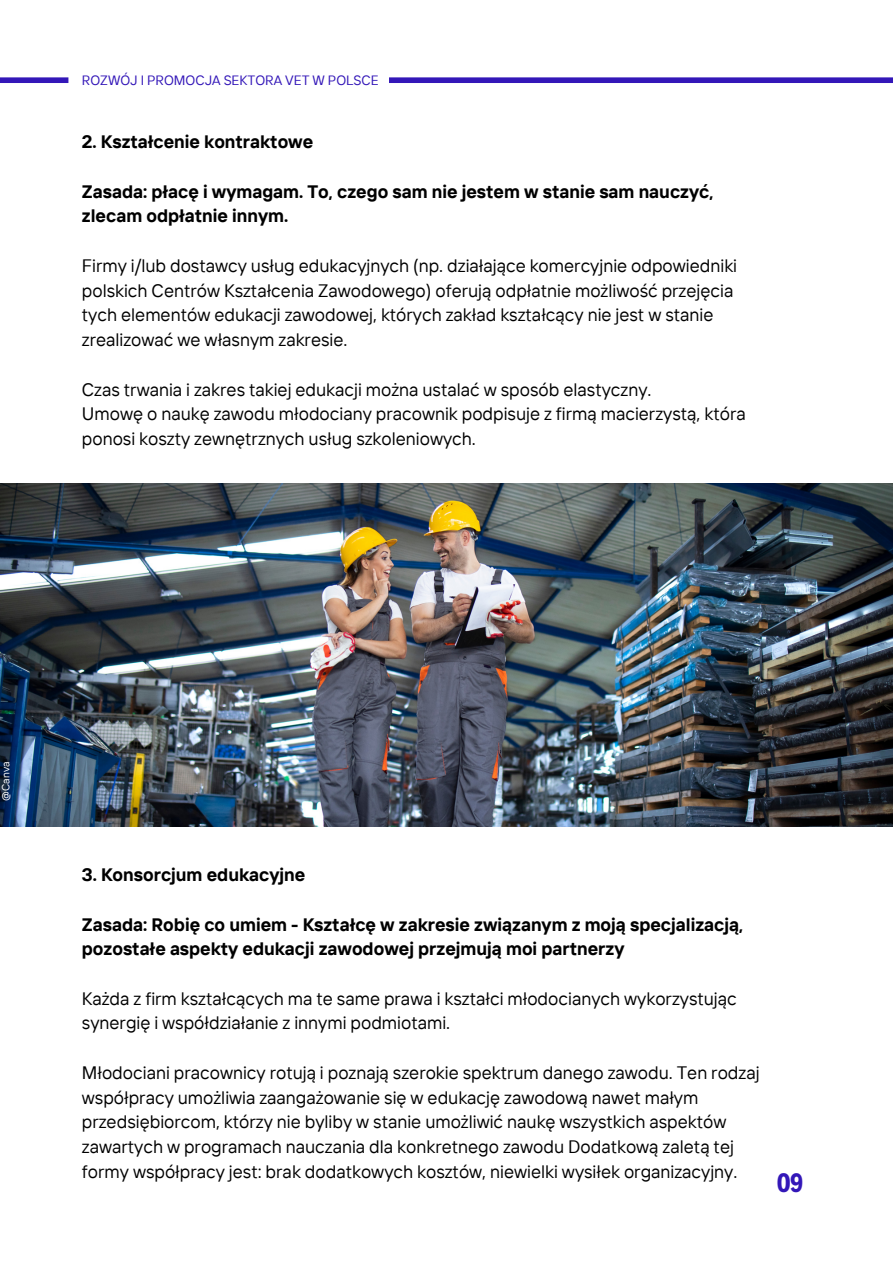
<style>
.page{position:relative;width:893px;height:1264px;background:#fff}
.page>*{position:absolute;margin:0;border:0;box-sizing:border-box;transform-origin:0 0}
.t1{font:700 27px "Decalotype";color:#3317b8}
.t2{font:18px/24.8px "TT Interphases";color:#000}
.t3{font:700 18px/24.8px "TT Interphases";color:#000}
.t4{font:13.5px "TT Interphases";color:#3317b8}
.t5{font:10.5px "TT Interphases";color:#fff}
</style>
<div class="page">
<div style="left:389px;top:77px;width:503px;height:6px;background:#3317b8"></div>
<div style="left:0;top:77px;width:68px;height:6px;background:#3317b8"></div>
<img style="left:0;top:483px;width:892px;height:343px">
<p class="t4" style="left:82px;top:71px;width:298px">ROZWÓJ I PROMOCJA SEKTORA VET W POLSCE</p>
<p class="t3" style="left:82px;top:129px;width:233px">2. Kształcenie kontraktowe</p>
<p class="t3" style="left:82px;top:178px;width:633px">Zasada: płacę i wymagam. To, czego sam nie jestem w stanie sam nauczyć, zlecam odpłatnie innym.</p>
<p class="t2" style="left:82px;top:253px;width:656px">Firmy i/lub dostawcy usług edukacyjnych (np. działające komercyjnie odpowiedniki polskich Centrów Kształcenia Zawodowego) oferują odpłatnie możliwość przejęcia tych elementów edukacji zawodowej, których zakład kształcący nie jest w stanie zrealizować we własnym zakresie.</p>
<p class="t2" style="left:82px;top:376px;width:571px">Czas trwania i zakres takiej edukacji można ustalać w sposób elastyczny.</p>
<p class="t2" style="left:82px;top:401px;width:665px">Umowę o naukę zawodu młodociany pracownik podpisuje z firmą macierzystą, która ponosi koszty zewnętrznych usług szkoleniowych.</p>
<p class="t5" style="left:-1px;top:800px;width:40px;rotate:-90deg">@Canva</p>
<p class="t3" style="left:82px;top:861px;width:225px">3. Konsorcjum edukacyjne</p>
<p class="t3" style="left:82px;top:911px;width:662px">Zasada: Robię co umiem - Kształcę w zakresie związanym z moją specjalizacją, pozostałe aspekty edukacji zawodowej przejmują moi partnerzy</p>
<p class="t2" style="left:82px;top:985px;width:656px">Każda z firm kształcących ma te same prawa i kształci młodocianych wykorzystując synergię i współdziałanie z innymi podmiotami.</p>
<p class="t2" style="left:82px;top:1059px;width:679px">Młodociani pracownicy rotują i poznają szerokie spektrum danego zawodu. Ten rodzaj współpracy umożliwia zaangażowanie się w edukację zawodową nawet małym przedsiębiorcom, którzy nie byliby w stanie umożliwić naukę wszystkich aspektów zawartych w programach nauczania dla konkretnego zawodu Dodatkową zaletą tej formy współpracy jest: brak dodatkowych kosztów, niewielki wysiłek organizacyjny.</p>
<p class="t1" style="left:776px;top:1165px;width:28px">09</p>
</div>
